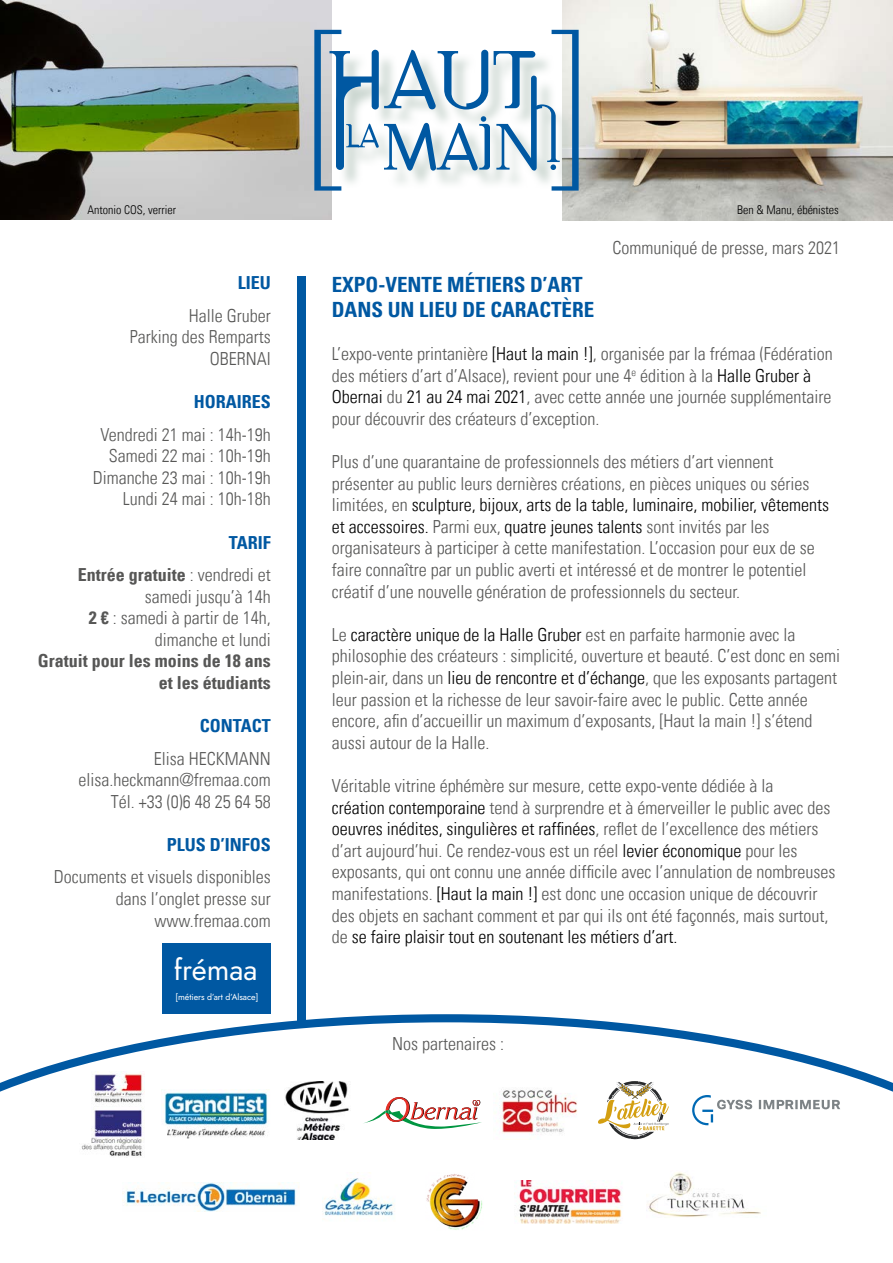
<style>
.page{position:relative;width:893px;height:1263px;background:#fff}
.page>*{position:absolute;margin:0;border:0;box-sizing:border-box;transform-origin:0 0}
.t1{font:29.1px "Jost";color:#fff}
.t2{font:700 condensed 21px/25.2px "Univers LT";color:#0058a2}
.t3{font:300 condensed 18px/21.6px "Univers LT";color:#575756;text-align:right}
.t4{font:700 condensed 18px/32.4px "Univers LT";color:#575756;text-align:right}
.t5{font:700 condensed 18px "Univers LT";color:#0058a2}
.t6{font:300 condensed 12px "Univers LT";color:#000}
.t7{font:8.7px "Jost";color:#fff}
.s1{color:#0058a2}
.s2{font-weight:300}
.s3{font-weight:700}
.s4{color:#000}
</style>
<div class="page">
<svg style="left:0;top:1014px;width:893px;height:198px"></svg>
<div style="left:297px;top:276px;width:9px;height:744px;background:#0058a2"></div>
<img style="left:79px;top:1071px;width:66px;height:87px">
<img style="left:162px;top:1089px;width:109px;height:49px">
<img style="left:285px;top:1081px;width:66px;height:58px">
<svg style="left:361px;top:1096px;width:123px;height:35px"></svg>
<img style="left:493px;top:1081px;width:92px;height:58px">
<svg style="left:598px;top:1081px;width:71px;height:58px"></svg>
<svg style="left:692px;top:1095px;width:148px;height:30px"></svg>
<img style="left:122px;top:1182px;width:178px;height:30px">
<img style="left:323px;top:1173px;width:73px;height:46px">
<img style="left:425px;top:1173px;width:58px;height:57px">
<img style="left:514px;top:1180px;width:109px;height:44px">
<img style="left:647px;top:1170px;width:119px;height:47px">
<div style="left:162px;top:943px;width:109px;height:71px;background:#0058a2"></div>
<img style="left:0;top:0;width:332px;height:219px">
<img style="left:562px;top:0;width:331px;height:220px">
<svg style="left:314px;top:30px;width:265px;height:161px"></svg>
<p class="t6" style="left:87px;top:202px;width:90px">Antonio COS, verrier</p>
<p class="t6" style="left:737px;top:202px;width:103px">Ben &amp; Manu, ébénistes</p>
<p class="t5" style="left:238px;top:272px;width:34px">LIEU</p>
<p class="t3" style="left:130px;top:305px;width:142px">Halle Gruber<br>Parking des Remparts<br>OBERNAI</p>
<p class="t5" style="left:194px;top:391px;width:79px">HORAIRES</p>
<p class="t3" style="left:93px;top:423px;width:179px">Vendredi 21 mai : 14h-19h<br>Samedi 22 mai : 10h-19h<br>Dimanche 23 mai : 10h-19h<br>Lundi 24 mai : 10h-18h</p>
<p class="t4" style="left:78px;top:526px;width:194px"><span class="s1">TARIF<br></span>Entrée gratuite <span class="s2">: vendredi et</span></p>
<p class="t3" style="left:89px;top:585px;width:183px">samedi jusqu’à 14h<br><span class="s3">2 €</span> : samedi à partir de 14h, dimanche et lundi</p>
<p class="t4" style="left:38px;top:650px;width:234px;line-height:21.6px">Gratuit pour les moins de 18 ans et les étudiants</p>
<p class="t5" style="left:200px;top:715px;width:72px">CONTACT</p>
<p class="t3" style="left:78px;top:747px;width:194px">Elisa HECKMANN elisa.heckmann@fremaa.com<br>Tél. +33 (0)6 48 25 64 58</p>
<p class="t5" style="left:167px;top:834px;width:106px">PLUS D’INFOS</p>
<p class="t3" style="left:54px;top:866px;width:218px">Documents et visuels disponibles dans l’onglet presse sur www.fremaa.com</p>
<h1 class="t1" style="left:174px;top:949px;width:85px">frémaa</h1>
<p class="t7" style="left:175px;top:990px;width:84px">[métiers d’art d’Alsace]</p>
<p class="t3" style="left:612px;top:237px;width:229px">Communiqué de presse, mars 2021</p>
<p class="t2" style="left:332px;top:271px;width:264px">EXPO-VENTE MÉTIERS D’ART<br>DANS UN LIEU DE CARACTÈRE</p>
<p class="t3" style="left:332px;top:343px;width:503px;text-align:left">L’expo-vente printanière <span class="s4">[Haut la main !]</span>, organisée par la frémaa (Fédération des métiers d’art d’Alsace), revient pour une 4<sup>e</sup> édition à la <span class="s4">Halle Gruber à Obernai</span> du <span class="s4">21 au 24 mai 2021</span>, avec cette année une journée supplémentaire pour découvrir des créateurs d’exception.</p>
<p class="t3" style="left:332px;top:451px;width:499px;text-align:left">Plus d’une quarantaine de professionnels des métiers d’art viennent présenter au public leurs dernières créations, en pièces uniques ou séries limitées, en <span class="s4">sculpture, bijoux, arts de la table, luminaire, mobilier, vêtements et accessoires.</span> Parmi eux, <span class="s4">quatre jeunes talents</span> sont invités par les organisateurs à participer à cette manifestation. L’occasion pour eux de se faire connaître par un public averti et intéressé et de montrer le potentiel créatif d’une nouvelle génération de professionnels du secteur.</p>
<p class="t3" style="left:332px;top:624px;width:510px;text-align:left">Le <span class="s4">caractère unique de la Halle Gruber</span> est en parfaite harmonie avec la philosophie des créateurs : simplicité, ouverture et beauté. C’est donc en semi plein-air, dans un <span class="s4">lieu de rencontre et d’échange</span>, que les exposants partagent leur passion et la richesse de leur savoir-faire avec le public. Cette année encore, afin d’accueillir un maximum d’exposants, [Haut la main !] s’étend aussi autour de la Halle.</p>
<p class="t3" style="left:332px;top:775px;width:505px;text-align:left">Véritable vitrine éphémère sur mesure, cette expo-vente dédiée à la<br><span class="s4">création contemporaine</span> tend à surprendre et à émerveiller le public avec des <span class="s4">oeuvres inédites, singulières et raffinées</span>, reflet de l’excellence des métiers d’art aujourd’hui. Ce rendez-vous est un réel <span class="s4">levier économique</span> pour les exposants, qui ont connu une année difficile avec l’annulation de nombreuses manifestations. <span class="s4">[Haut la main !]</span> est donc une occasion unique de découvrir des objets en sachant comment et par qui ils ont été façonnés, mais surtout, de <span class="s4">se faire plaisir tout en soutenant les métiers d’art.</span></p>
<p class="t3" style="left:392px;top:1033px;width:113px">Nos partenaires :</p>
</div>
